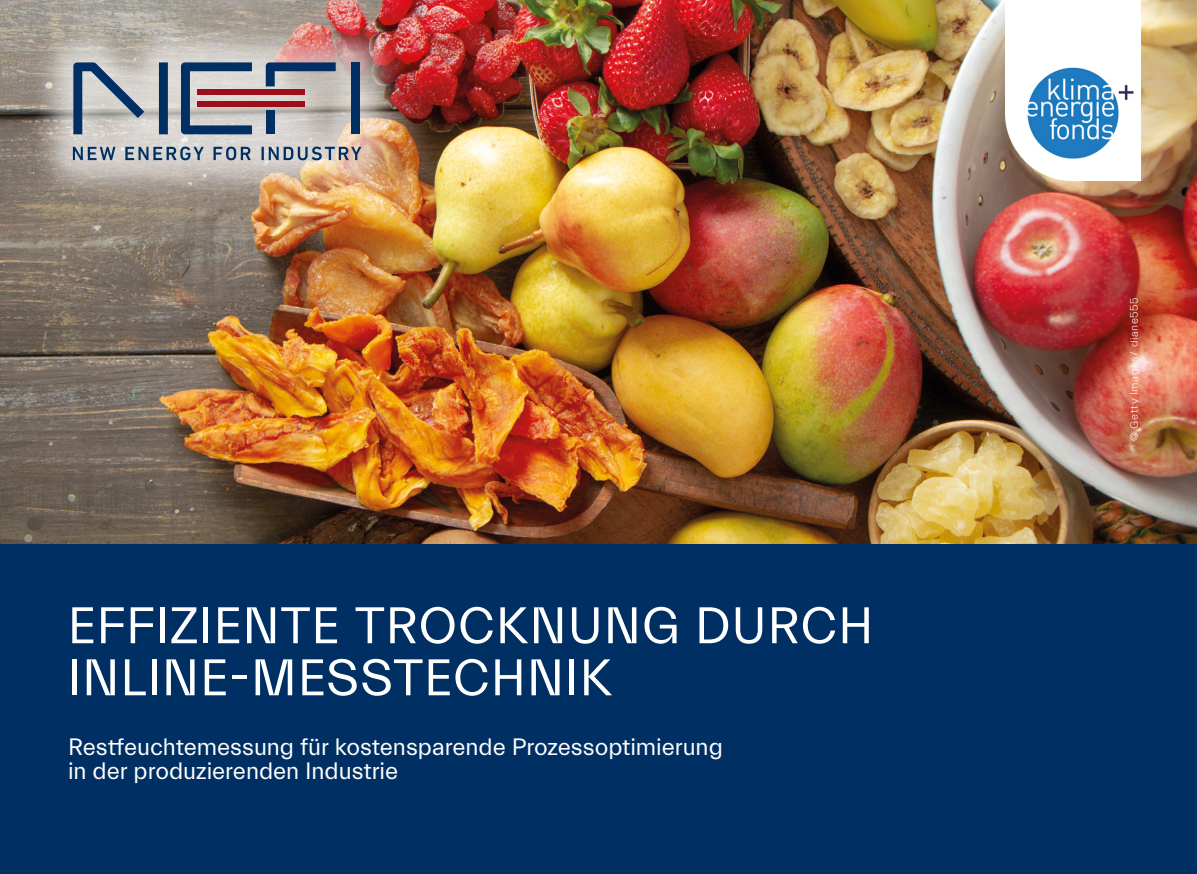
<style>
.page{position:relative;width:1197px;height:874px;background:#fff}
.page>*{position:absolute;margin:0;border:0;box-sizing:border-box;transform-origin:0 0}
.Titel{font:52px/52px "Everett";letter-spacing:.01em;color:#fff}
.Headline_Weiß{font:24px/24px "Everett";color:#fff}
.Copyright{font:300 11px "Everett";letter-spacing:.055em;color:#fff}
</style>
<div class="page">
<img style="left:0;top:0;width:1196px;height:544px">
<div style="left:0;top:544px;width:1196px;height:329px;background:#003063"></div>
<img style="left:1005px;top:0;width:135px;height:180px">
<div style="left:30px;top:19px;width:373px;height:184px;background:#fff;opacity:.65"></div>
<svg style="left:73px;top:62px;width:95px;height:72px;background:#949fab"></svg>
<svg style="left:181px;top:62px;width:71px;height:72px;background:#8494a5"></svg>
<div style="left:351px;top:62px;width:9px;height:72px;background:#003063"></div>
<div style="left:197px;top:89px;width:107px;height:6px;background:#9d0e1c"></div>
<div style="left:266px;top:110px;width:9px;height:24px;background:#003063"></div>
<svg style="left:266px;top:62px;width:69px;height:24px;background:#718295"></svg>
<div style="left:197px;top:101px;width:107px;height:6px;background:#9d0e1c"></div>
<svg style="left:73px;top:147px;width:42px;height:13px"></svg>
<svg style="left:125px;top:146px;width:79px;height:14px"></svg>
<svg style="left:213px;top:146px;width:38px;height:14px"></svg>
<svg style="left:261px;top:146px;width:100px;height:14px"></svg>
<p class="Titel" style="left:67px;top:600px;width:807px">EFFIZIENTE TROCKNUNG DURCH<br>INLINE-MESSTECHNIK</p>
<p class="Headline_Weiß" style="left:68px;top:735px;width:656px">Restfeuchtemessung für kostensparende Prozessoptimierung in der produzierenden Industrie</p>
<p class="Copyright" style="left:1128px;top:441px;width:145px;rotate:-90deg">© Getty Images/ diane555</p>
</div>
